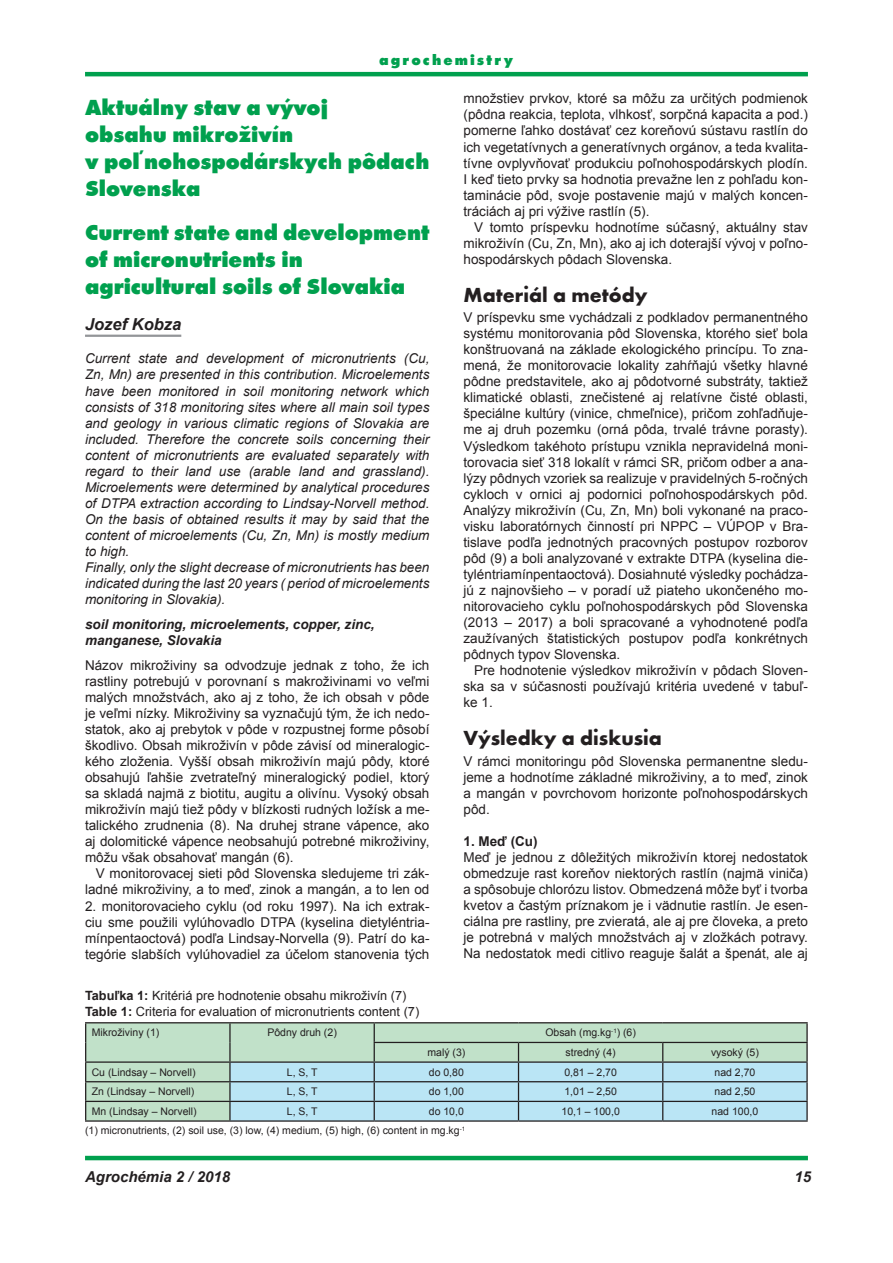
<style>
.page{position:relative;width:893px;height:1263px;background:#fff}
.page>*{position:absolute;margin:0;border:0;box-sizing:border-box;transform-origin:0 0}
.t1{font:800 22.5px/27px "Futura TEE";color:#00a04e}
.t2{font:700 21px "Futura TEE";color:#231f20}
.t3{font:italic 700 16.5px "Arial";color:#231f20}
.t4{font:italic 700 15px "Arial";color:#231f20}
.t5{font:800 15px "Futura PEE";letter-spacing:.18em;color:#00a04e}
.t6{font:13.5px/16px "Arial";color:#231f20;text-align:justify}
.t7{font:italic 13.5px/16px "Arial";color:#231f20}
.t8{font:italic 700 13.5px/16.2px "Arial";color:#231f20}
.t9{font:700 13.5px "Arial";color:#231f20}
.t10{font:12.75px/16px "Arial";color:#231f20}
.t11{font:10.5px "Arial";color:#231f20}
.s1{font-weight:700}
</style>
<div class="page">
<hr style="left:85px;top:72px;width:723px;height:4px;background:#00a04e">
<hr style="left:85px;top:1156px;width:723px;height:4px;background:#00a04e">
<hr style="left:85px;top:335px;width:96px;height:2px;background:#939598">
<div style="left:86px;top:1023px;width:143px;height:97px;background:#c1e1c9"></div>
<hr style="left:85px;top:1022px;width:145px;height:1px;background:#231f20">
<hr style="left:230px;top:1022px;width:144px;height:1px;background:#231f20">
<hr style="left:374px;top:1022px;width:144px;height:1px;background:#231f20">
<hr style="left:518px;top:1022px;width:145px;height:1px;background:#231f20">
<hr style="left:663px;top:1022px;width:145px;height:1px;background:#231f20">
<hr style="left:85px;top:1061px;width:145px;height:2px;background:#231f20">
<hr style="left:85px;top:1081px;width:145px;height:1px;background:#231f20">
<hr style="left:85px;top:1101px;width:145px;height:1px;background:#231f20">
<svg style="left:85px;top:1023px;width:1px;height:97px"></svg>
<svg style="left:229px;top:1023px;width:579px;height:97px;background:#b3d6d6"></svg>
<hr style="left:85px;top:1120px;width:145px;height:2px;background:#231f20">
<hr style="left:230px;top:1120px;width:144px;height:2px;background:#231f20">
<hr style="left:374px;top:1120px;width:144px;height:2px;background:#231f20">
<hr style="left:518px;top:1120px;width:145px;height:2px;background:#231f20">
<hr style="left:663px;top:1120px;width:145px;height:2px;background:#231f20">
<p class="t5" style="left:380px;top:53px;width:135px">agrochemistry</p>
<h1 class="t1" style="left:85px;top:93px;width:346px">Aktuálny stav a vývoj<br>obsahu mikroživín<br>v poľnohospodárskych pôdach<br>Slovenska</h1>
<h1 class="t1" style="left:85px;top:218px;width:346px">Current state and development of micronutrients in agricultural soils of Slovakia</h1>
<p class="t3" style="left:85px;top:314px;width:98px">Jozef Kobza</p>
<p class="t7" style="left:85px;top:351px;width:346px">Current state and development of micronutrients (Cu, Zn, Mn) are presented in this contribution. Microelements have been monitored in soil monitoring network which consists of 318 monitoring sites where all main soil types and geology in various climatic regions of Slovakia are included. Therefore the concrete soils concerning their content of micronutrients are evaluated separately with regard to their land use (arable land and grassland).<br>Microelements were determined by analytical procedures of DTPA extraction according to Lindsay-Norvell method.<br>On the basis of obtained results it may by said that the content of microelements (Cu, Zn, Mn) is mostly medium to high.<br>Finally, only the slight decrease of micronutrients has been indicated during the last 20 years ( period of microelements monitoring in Slovakia).</p>
<p class="t8" style="left:85px;top:616px;width:291px">soil monitoring, microelements, copper, zinc, manganese, Slovakia</p>
<p class="t6" style="left:85px;top:657px;width:346px">Názov mikroživiny sa odvodzuje jednak z toho, že ich rastliny potrebujú v porovnaní s makroživinami vo veľmi malých množstvách, ako aj z toho, že ich obsah v pôde je veľmi nízky. Mikroživiny sa vyznačujú tým, že ich nedo&shy;statok, ako aj prebytok v pôde v rozpustnej forme pôsobí škodlivo. Obsah mikroživín v pôde závisí od mineralogic&shy;kého zloženia. Vyšší obsah mikroživín majú pôdy, ktoré obsahujú ľahšie zvetrateľný mineralogický podiel, ktorý sa skladá najmä z biotitu, augitu a olivínu. Vysoký obsah mikroživín majú tiež pôdy v blízkosti rudných ložísk a me&shy;talického zrudnenia (8). Na druhej strane vápence, ako aj dolomitické vápence neobsahujú potrebné mikroživiny, môžu však obsahovať mangán (6).</p>
<p class="t6" style="left:85px;top:865px;width:346px;text-align:right">V monitorovacej sieti pôd Slovenska sledujeme tri zák&shy;ladné mikroživiny, a to meď, zinok a mangán, a to len od</p>
<p class="t6" style="left:85px;top:898px;width:346px">2. monitorovacieho cyklu (od roku 1997). Na ich extrak&shy;ciu sme použili vylúhovadlo DTPA (kyselina dietyléntria&shy;mínpentaoctová) podľa Lindsay-Norvella (9). Patrí do ka&shy;tegórie slabších vylúhovadiel za účelom stanovenia tých</p>
<p class="t6" style="left:463px;top:90px;width:346px">množstiev prvkov, ktoré sa môžu za určitých podmienok (pôdna reakcia, teplota, vlhkosť, sorpčná kapacita a pod.) pomerne ľahko dostávať cez koreňovú sústavu rastlín do ich vegetatívnych a generatívnych orgánov, a teda kvalita&shy;tívne ovplyvňovať produkciu poľnohospodárskych plodín.<br>I keď tieto prvky sa hodnotia prevažne len z pohľadu kon&shy;taminácie pôd, svoje postavenie majú v malých koncen&shy;tráciách aj pri výžive rastlín (5).</p>
<p class="t6" style="left:463px;top:219px;width:346px;text-indent:11px">V tomto príspevku hodnotíme súčasný, aktuálny stav mikroživín (Cu, Zn, Mn), ako aj ich doterajší vývoj v poľno&shy;hospodárskych pôdach Slovenska.</p>
<h2 class="t2" style="left:463px;top:282px;width:186px">Materiál a metódy</h2>
<p class="t6" style="left:463px;top:309px;width:346px">V príspevku sme vychádzali z podkladov permanentného systému monitorovania pôd Slovenska, ktorého sieť bola konštruovaná na základe ekologického princípu. To zna&shy;mená, že monitorovacie lokality zahŕňajú všetky hlavné pôdne predstavitele, ako aj pôdotvorné substráty, taktiež klimatické oblasti, znečistené aj relatívne čisté oblasti, špeciálne kultúry (vinice, chmeľnice), pričom zohľadňuje&shy;me aj druh pozemku (orná pôda, trvalé trávne porasty).<br>Výsledkom takéhoto prístupu vznikla nepravidelná moni&shy;torovacia sieť 318 lokalít v rámci SR, pričom odber a ana&shy;lýzy pôdnych vzoriek sa realizuje v pravidelných 5-ročných cykloch v ornici aj podornici poľnohospodárskych pôd.<br>Analýzy mikroživín (Cu, Zn, Mn) boli vykonané na praco&shy;visku laboratórnych činností pri NPPC – VÚPOP v Bra&shy;tislave podľa jednotných pracovných postupov rozborov pôd (9) a boli analyzované v extrakte DTPA (kyselina die&shy;tyléntriamínpentaoctová). Dosiahnuté výsledky pochádza&shy;jú z najnovšieho – v poradí už piateho ukončeného mo&shy;nitorovacieho cyklu poľnohospodárskych pôd Slovenska (2013 – 2017) a boli spracované a vyhodnotené podľa zaužívaných štatistických postupov podľa konkrétnych pôdnych typov Slovenska.</p>
<p class="t6" style="left:463px;top:662px;width:346px;text-indent:11px">Pre hodnotenie výsledkov mikroživín v pôdach Sloven&shy;ska sa v súčasnosti používajú kritéria uvedené v tabuľ&shy;ke 1.</p>
<h2 class="t2" style="left:463px;top:725px;width:200px">Výsledky a diskusia</h2>
<p class="t6" style="left:463px;top:753px;width:346px">V rámci monitoringu pôd Slovenska permanentne sledu&shy;jeme a hodnotíme základné mikroživiny, a to meď, zinok a mangán v povrchovom horizonte poľnohospodárskych pôd.</p>
<p class="t9" style="left:463px;top:832px;width:76px">1. Meď (Cu)</p>
<p class="t6" style="left:463px;top:849px;width:346px">Meď je jednou z dôležitých mikroživín ktorej nedostatok obmedzuje rast koreňov niektorých rastlín (najmä viniča) a spôsobuje chlorózu listov. Obmedzená môže byť i tvorba kvetov a častým príznakom je i vädnutie rastlín. Je esen&shy;ciálna pre rastliny, pre zvieratá, ale aj pre človeka, a preto je potrebná v malých množstvách aj v zložkách potravy.<br>Na nedostatok medi citlivo reaguje šalát a špenát, ale aj</p>
<p class="t10" style="left:85px;top:987px;width:336px"><span class="s1">Tabuľka 1:</span> Kritériá pre hodnotenie obsahu mikroživín (7)<br><span class="s1">Table 1:</span> Criteria for evaluation of micronutrients content (7)</p>
<p class="t11" style="left:92px;top:1025px;width:69px">Mikroživiny (1)</p>
<p class="t11" style="left:267px;top:1025px;width:71px">Pôdny druh (2)</p>
<p class="t11" style="left:545px;top:1025px;width:92px">Obsah (mg.kg<sup>-1</sup>) (6)</p>
<p class="t11" style="left:427px;top:1045px;width:39px">malý (3)</p>
<p class="t11" style="left:566px;top:1045px;width:52px">stredný (4)</p>
<p class="t11" style="left:711px;top:1045px;width:49px">vysoký (5)</p>
<p class="t11" style="left:92px;top:1065px;width:105px">Cu (Lindsay – Norvell)</p>
<p class="t11" style="left:287px;top:1065px;width:32px">L, S, T</p>
<p class="t11" style="left:429px;top:1065px;width:37px">do 0,80</p>
<p class="t11" style="left:564px;top:1065px;width:54px">0,81 – 2,70</p>
<p class="t11" style="left:714px;top:1065px;width:42px">nad 2,70</p>
<p class="t11" style="left:92px;top:1084px;width:104px">Zn (Lindsay – Norvell)</p>
<p class="t11" style="left:287px;top:1084px;width:32px">L, S, T</p>
<p class="t11" style="left:429px;top:1084px;width:37px">do 1,00</p>
<p class="t11" style="left:564px;top:1084px;width:54px">1,01 – 2,50</p>
<p class="t11" style="left:714px;top:1084px;width:42px">nad 2,50</p>
<p class="t11" style="left:92px;top:1104px;width:107px">Mn (Lindsay – Norvell)</p>
<p class="t11" style="left:287px;top:1104px;width:32px">L, S, T</p>
<p class="t11" style="left:429px;top:1104px;width:37px">do 10,0</p>
<p class="t11" style="left:561px;top:1104px;width:60px">10,1 – 100,0</p>
<p class="t11" style="left:712px;top:1104px;width:48px">nad 100,0</p>
<p class="t11" style="left:85px;top:1123px;width:382px">(1) micronutrients, (2) soil use, (3) low, (4) medium, (5) high, (6) content in mg.kg<sup>-1</sup></p>
<p class="t4" style="left:85px;top:1167px;width:147px">Agrochémia 2 / 2018</p>
<p class="t4" style="left:794px;top:1167px;width:18px">15</p>
</div>
